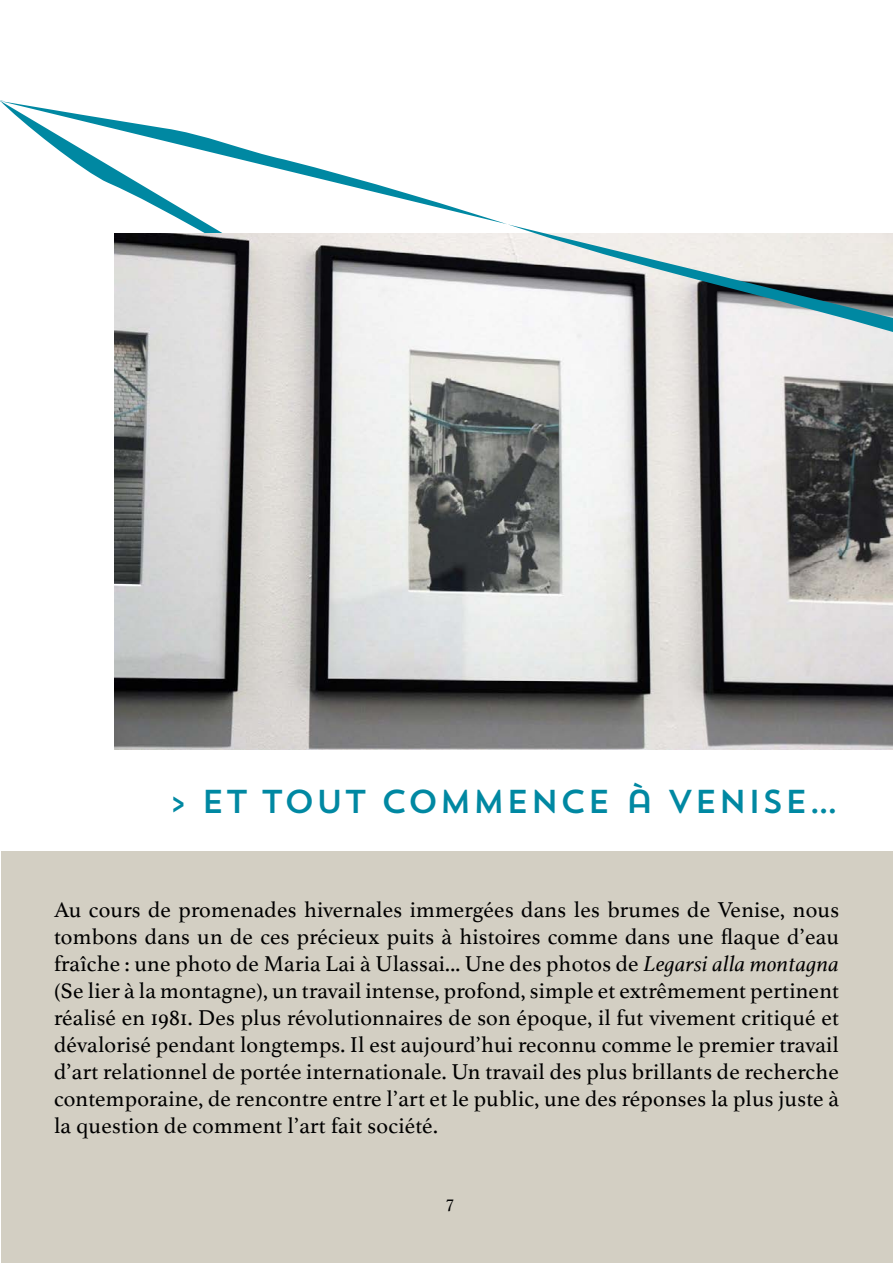
<style>
.page{position:relative;width:893px;height:1263px;background:#fff}
.page>*{position:absolute;margin:0;border:0;box-sizing:border-box;transform-origin:0 0}
.t1{font:33px "Trend Sans One";letter-spacing:.01em;color:#0088a2}
.t2{font:22.5px/27px "Athelas";letter-spacing:.01em;color:#000;text-align:justify}
.t3{font:18px "Athelas";color:#000}
.s1{font-style:italic}
</style>
<div class="page">
<div style="left:1px;top:851px;width:892px;height:412px;background:#d3cfc3"></div>
<img style="left:115px;top:394px;width:778px;height:355px">
<svg style="left:4px;top:101px;width:889px;height:293px"></svg>
<svg style="left:0;top:100px;width:4px;height:5px"></svg>
<h1 class="t1" style="left:169px;top:780px;width:671px">&gt; ET TOUT COMMENCE À VENISE…</h1>
<p class="t2" style="left:54px;top:895px;width:787px">Au cours de promenades hivernales immergées dans les brumes de Venise, nous tombons dans un de ces précieux puits à histoires comme dans une flaque d’eau fraîche : une photo de Maria Lai à Ulassai... Une des photos de <span class="s1">Legarsi alla montagna </span>(Se lier à la montagne), un travail intense, profond, simple et extrêmement pertinent réalisé en 1981. Des plus révolutionnaires de son époque, il fut vivement critiqué et dévalorisé pendant longtemps. Il est aujourd’hui reconnu comme le premier travail d’art relationnel de portée internationale. Un travail des plus brillants de recherche contemporaine, de rencontre entre l’art et le public, une des réponses la plus juste à la question de comment l’art fait société.</p>
<p class="t3" style="left:446px;top:1187px;width:9px">7</p>
</div>
